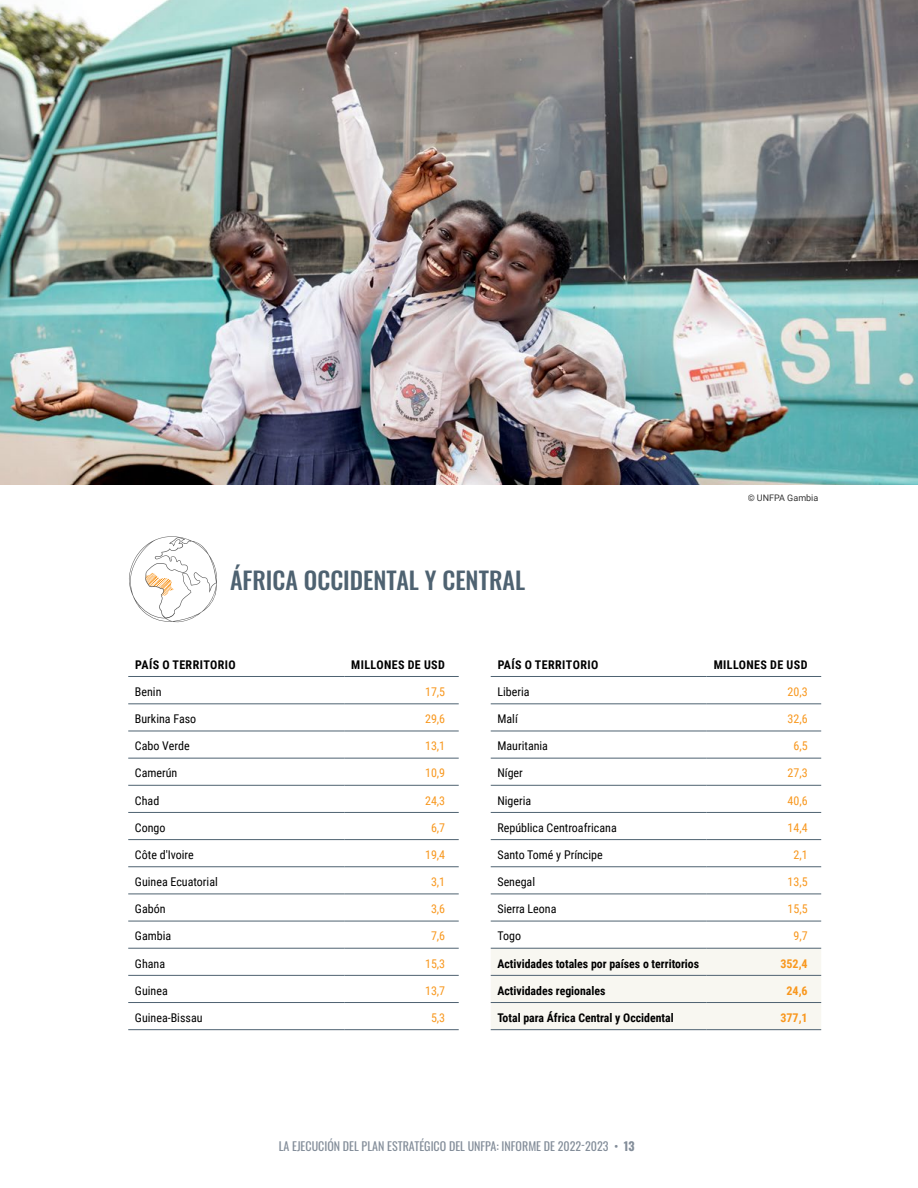
<style>
.page{position:relative;width:918px;height:1188px;background:#fff}
.page>*{position:absolute;margin:0;border:0;box-sizing:border-box;transform-origin:0 0}
.t1{font:500 24px "Oswald";color:#4e6271}
.t2{font:12px "Roboto Condensed";color:#000}
.t3{font:700 12px "Roboto Condensed";color:#000}
.t4{font:12px "Roboto Condensed";color:#f8971d}
.t5{font:12px "Oswald";color:#838d99}
.t6{font:700 12px "Roboto Condensed";letter-spacing:.035em;color:#000}
.t7{font:700 12px "Roboto Condensed";color:#f8971d}
.t8{font:9px "Roboto";color:#000}
.s1{font-weight:700}
</style>
<div class="page">
<hr style="left:128px;top:676px;width:216px;height:1px;background:#4e6271">
<hr style="left:344px;top:676px;width:115px;height:1px;background:#4e6271">
<hr style="left:128px;top:704px;width:216px;height:1px;background:#4e6271">
<hr style="left:344px;top:704px;width:115px;height:1px;background:#4e6271">
<hr style="left:128px;top:731px;width:216px;height:1px;background:#4e6271">
<hr style="left:344px;top:731px;width:115px;height:1px;background:#4e6271">
<hr style="left:128px;top:758px;width:216px;height:1px;background:#4e6271">
<hr style="left:344px;top:758px;width:115px;height:1px;background:#4e6271">
<hr style="left:128px;top:785px;width:216px;height:1px;background:#4e6271">
<hr style="left:344px;top:785px;width:115px;height:1px;background:#4e6271">
<hr style="left:128px;top:812px;width:216px;height:1px;background:#4e6271">
<hr style="left:344px;top:812px;width:115px;height:1px;background:#4e6271">
<hr style="left:128px;top:839px;width:216px;height:1px;background:#4e6271">
<hr style="left:344px;top:839px;width:115px;height:1px;background:#4e6271">
<hr style="left:128px;top:867px;width:216px;height:1px;background:#4e6271">
<hr style="left:344px;top:867px;width:115px;height:1px;background:#4e6271">
<hr style="left:128px;top:894px;width:216px;height:1px;background:#4e6271">
<hr style="left:344px;top:894px;width:115px;height:1px;background:#4e6271">
<hr style="left:128px;top:921px;width:216px;height:1px;background:#4e6271">
<hr style="left:344px;top:921px;width:115px;height:1px;background:#4e6271">
<hr style="left:128px;top:948px;width:216px;height:1px;background:#4e6271">
<hr style="left:344px;top:948px;width:115px;height:1px;background:#4e6271">
<hr style="left:128px;top:975px;width:216px;height:1px;background:#4e6271">
<hr style="left:344px;top:975px;width:115px;height:1px;background:#4e6271">
<hr style="left:128px;top:1002px;width:216px;height:1px;background:#4e6271">
<hr style="left:128px;top:1029px;width:216px;height:1px;background:#4e6271">
<hr style="left:344px;top:1002px;width:115px;height:1px;background:#4e6271">
<hr style="left:344px;top:1029px;width:115px;height:1px;background:#4e6271">
<div style="left:491px;top:949px;width:330px;height:80px;background:#f8f7f1"></div>
<hr style="left:491px;top:676px;width:216px;height:1px;background:#4e6271">
<hr style="left:707px;top:676px;width:114px;height:1px;background:#4e6271">
<hr style="left:491px;top:812px;width:216px;height:1px;background:#4e6271">
<hr style="left:707px;top:812px;width:114px;height:1px;background:#4e6271">
<hr style="left:491px;top:839px;width:216px;height:1px;background:#4e6271">
<hr style="left:707px;top:839px;width:114px;height:1px;background:#4e6271">
<hr style="left:491px;top:704px;width:216px;height:1px;background:#4e6271">
<hr style="left:491px;top:731px;width:216px;height:1px;background:#4e6271">
<hr style="left:491px;top:758px;width:216px;height:1px;background:#4e6271">
<hr style="left:491px;top:785px;width:216px;height:1px;background:#4e6271">
<hr style="left:491px;top:867px;width:216px;height:1px;background:#4e6271">
<hr style="left:707px;top:704px;width:114px;height:1px;background:#4e6271">
<hr style="left:707px;top:731px;width:114px;height:1px;background:#4e6271">
<hr style="left:707px;top:758px;width:114px;height:1px;background:#4e6271">
<hr style="left:707px;top:785px;width:114px;height:1px;background:#4e6271">
<hr style="left:707px;top:867px;width:114px;height:1px;background:#4e6271">
<hr style="left:491px;top:894px;width:216px;height:1px;background:#4e6271">
<hr style="left:707px;top:894px;width:114px;height:1px;background:#4e6271">
<hr style="left:491px;top:921px;width:216px;height:1px;background:#4e6271">
<hr style="left:707px;top:921px;width:114px;height:1px;background:#4e6271">
<hr style="left:491px;top:948px;width:216px;height:1px;background:#4e6271">
<hr style="left:707px;top:948px;width:114px;height:1px;background:#4e6271">
<hr style="left:491px;top:975px;width:216px;height:1px;background:#4e6271">
<hr style="left:491px;top:1002px;width:216px;height:1px;background:#4e6271">
<hr style="left:491px;top:1029px;width:216px;height:1px;background:#4e6271">
<hr style="left:707px;top:975px;width:114px;height:1px;background:#4e6271">
<hr style="left:707px;top:1002px;width:114px;height:1px;background:#4e6271">
<hr style="left:707px;top:1029px;width:114px;height:1px;background:#4e6271">
<svg style="left:129px;top:536px;width:88px;height:87px"></svg>
<img style="left:0;top:0;width:918px;height:485px">
<h1 class="t1" style="left:230px;top:567px;width:297px">ÁFRICA OCCIDENTAL Y CENTRAL</h1>
<p class="t8" style="left:748px;top:492px;width:72px">© UNFPA Gambia</p>
<p class="t6" style="left:135px;top:656px;width:102px">PAÍS O TERRITORIO</p>
<p class="t6" style="left:351px;top:656px;width:95px">MILLONES DE USD</p>
<p class="t2" style="left:135px;top:683px;width:28px">Benin</p>
<p class="t4" style="left:425px;top:683px;width:22px">17,5</p>
<p class="t2" style="left:135px;top:710px;width:63px">Burkina Faso</p>
<p class="t4" style="left:425px;top:710px;width:22px">29,6</p>
<p class="t2" style="left:135px;top:738px;width:56px">Cabo Verde</p>
<p class="t4" style="left:425px;top:738px;width:22px">13,1</p>
<p class="t2" style="left:135px;top:765px;width:44px">Camerún</p>
<p class="t4" style="left:425px;top:765px;width:22px">10,9</p>
<p class="t2" style="left:135px;top:792px;width:26px">Chad</p>
<p class="t4" style="left:425px;top:792px;width:22px">24,3</p>
<p class="t2" style="left:135px;top:819px;width:32px">Congo</p>
<p class="t4" style="left:431px;top:819px;width:16px">6,7</p>
<p class="t2" style="left:135px;top:846px;width:60px">Côte d'Ivoire</p>
<p class="t4" style="left:425px;top:846px;width:22px">19,4</p>
<p class="t2" style="left:135px;top:873px;width:84px">Guinea Ecuatorial</p>
<p class="t4" style="left:431px;top:873px;width:16px">3,1</p>
<p class="t2" style="left:135px;top:901px;width:32px">Gabón</p>
<p class="t4" style="left:431px;top:901px;width:16px">3,6</p>
<p class="t2" style="left:135px;top:928px;width:38px">Gambia</p>
<p class="t4" style="left:431px;top:928px;width:16px">7,6</p>
<p class="t2" style="left:135px;top:955px;width:32px">Ghana</p>
<p class="t4" style="left:425px;top:955px;width:22px">15,3</p>
<p class="t2" style="left:135px;top:982px;width:34px">Guinea</p>
<p class="t4" style="left:425px;top:982px;width:22px">13,7</p>
<p class="t2" style="left:135px;top:1009px;width:69px">Guinea-Bissau</p>
<p class="t4" style="left:431px;top:1009px;width:16px">5,3</p>
<p class="t6" style="left:498px;top:656px;width:102px">PAÍS O TERRITORIO</p>
<p class="t6" style="left:714px;top:656px;width:95px">MILLONES DE USD</p>
<p class="t2" style="left:497px;top:683px;width:34px">Liberia</p>
<p class="t4" style="left:788px;top:683px;width:22px">20,3</p>
<p class="t2" style="left:497px;top:710px;width:22px">Malí</p>
<p class="t4" style="left:788px;top:710px;width:22px">32,6</p>
<p class="t2" style="left:497px;top:738px;width:52px">Mauritania</p>
<p class="t4" style="left:794px;top:738px;width:16px">6,5</p>
<p class="t2" style="left:497px;top:765px;width:27px">Níger</p>
<p class="t4" style="left:788px;top:765px;width:22px">27,3</p>
<p class="t2" style="left:497px;top:792px;width:35px">Nigeria</p>
<p class="t4" style="left:788px;top:792px;width:22px">40,6</p>
<p class="t2" style="left:497px;top:819px;width:121px">República Centroafricana</p>
<p class="t4" style="left:788px;top:819px;width:22px">14,4</p>
<p class="t2" style="left:497px;top:846px;width:107px">Santo Tomé y Príncipe</p>
<p class="t4" style="left:794px;top:846px;width:16px">2,1</p>
<p class="t2" style="left:497px;top:873px;width:39px">Senegal</p>
<p class="t4" style="left:788px;top:873px;width:22px">13,5</p>
<p class="t2" style="left:497px;top:901px;width:61px">Sierra Leona</p>
<p class="t4" style="left:788px;top:901px;width:22px">15,5</p>
<p class="t2" style="left:497px;top:928px;width:25px">Togo</p>
<p class="t4" style="left:794px;top:928px;width:16px">9,7</p>
<p class="t3" style="left:497px;top:955px;width:203px">Actividades totales por países o territorios</p>
<p class="t7" style="left:780px;top:955px;width:29px">352,4</p>
<p class="t3" style="left:497px;top:982px;width:110px">Actividades regionales</p>
<p class="t7" style="left:787px;top:982px;width:23px">24,6</p>
<p class="t3" style="left:497px;top:1009px;width:178px">Total para África Central y Occidental</p>
<p class="t7" style="left:780px;top:1009px;width:29px">377,1</p>
<p class="t5" style="left:279px;top:1135px;width:357px">LA EJECUCIÓN DEL PLAN ESTRATÉGICO DEL UNFPA: INFORME DE 2022-2023 • <span class="s1">13</span></p>
</div>
